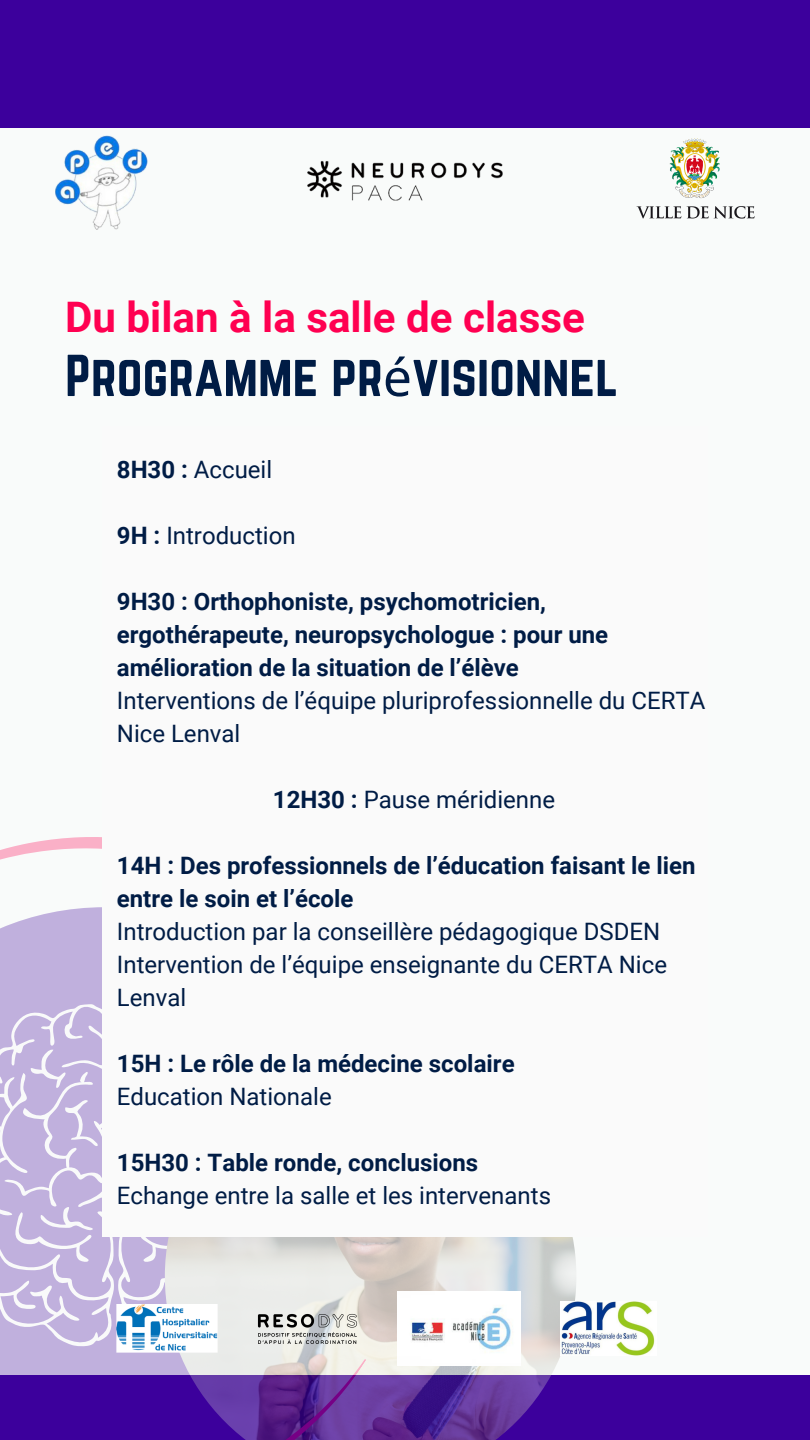
<style>
.page{position:relative;width:810px;height:1440px;background:#f9fbfa}
.page>*{position:absolute;margin:0;border:0;box-sizing:border-box;transform-origin:0 0}
.t1{font:51.6px "Norwester";color:#001c45}
.t2{font:700 42.1px "Roboto";color:#ff0051}
.t3{font:24px/33px "Roboto";color:#001c45}
.t4{font:700 24px/33px "Roboto";color:#001c45}
.s1{font-family:"Noto Sans"}
.s2{font-weight:700}
</style>
<div class="page">
<img style="left:56px;top:135px;width:91px;height:95px">
<img style="left:307px;top:161px;width:196px;height:40px">
<img style="left:637px;top:138px;width:117px;height:81px">
<div style="left:0;top:1376px;width:810px;height:64px;background:#3c009c"></div>
<img style="left:366px;top:1237px;width:210px;height:203px">
<svg style="left:0;top:837px;width:438px;height:445px;fill:#c0b0dd"></svg>
<svg style="left:0;top:1077px;width:366px;height:363px"></svg>
<div style="left:0;top:0;width:810px;height:128px;background:#3c009c"></div>
<div style="left:102px;top:426px;width:606px;height:810px;background:#fafafa"></div>
<img style="left:257px;top:1314px;width:101px;height:30px">
<img style="left:398px;top:1292px;width:123px;height:73px">
<img style="left:561px;top:1302px;width:94px;height:54px">
<img style="left:117px;top:1305px;width:100px;height:48px">
<p class="t2" style="left:65px;top:293px;width:521px">Du bilan à la salle de classe</p>
<p class="t1" style="left:65px;top:344px;width:555px">Programme pr<span class="s1">é</span>visionnel</p>
<p class="t3" style="left:117px;top:453px;width:157px"><span class="s2">8H30 :</span> Accueil</p>
<p class="t3" style="left:117px;top:519px;width:180px"><span class="s2">9H :</span> Introduction</p>
<h2 class="t4" style="left:117px;top:585px;width:493px">9H30 : Orthophoniste, psychomotricien, ergothérapeute, neuropsychologue : pour une amélioration de la situation de l’élève</h2>
<h1 class="t3" style="left:117px;top:684px;width:590px">Interventions de l’équipe pluriprofessionnelle du CERTA<br>Nice Lenval</h1>
<p class="t3" style="left:273px;top:783px;width:284px"><span class="s2">12H30 :</span> Pause méridienne</p>
<p class="t4" style="left:117px;top:849px;width:580px">14H : Des professionnels de l’éducation faisant le lien entre le soin et l’école</p>
<p class="t3" style="left:117px;top:915px;width:545px">Introduction par la conseillère pédagogique DSDEN</p>
<p class="t3" style="left:117px;top:948px;width:552px">Intervention de l’équipe enseignante du CERTA Nice<br>Lenval</p>
<p class="t4" style="left:117px;top:1047px;width:399px">15H : Le rôle de la médecine scolaire</p>
<p class="t3" style="left:117px;top:1080px;width:216px">Education Nationale</p>
<p class="t4" style="left:117px;top:1146px;width:363px">15H30 : Table ronde, conclusions</p>
<p class="t3" style="left:117px;top:1179px;width:436px">Echange entre la salle et les intervenants</p>
</div>
